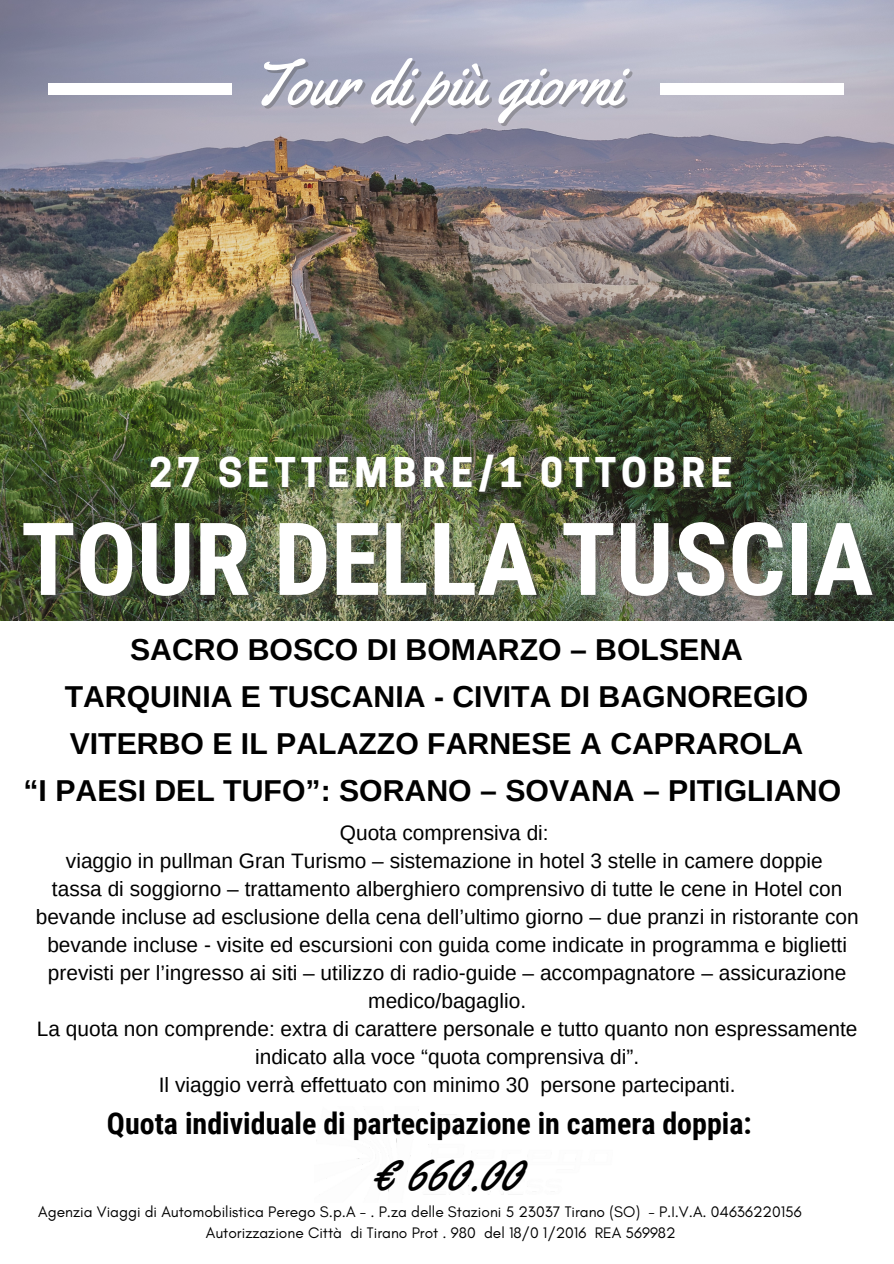
<style>
.page{position:relative;width:894px;height:1264px;background:#fff}
.page>*{position:absolute;margin:0;border:0;box-sizing:border-box;transform-origin:0 0}
.t1{font:700 100.95px "Roboto Condensed";color:#fff}
.t2{font:63.3px "Yellowtail";color:#fff}
.t3{font:49.2px "Yellowtail";color:#000}
.t4{font:700 38.55px "Cooper Hewitt";letter-spacing:.13em;color:#fff}
.t5{font:700 30.15px/47px "Arimo";color:#000;text-align:center}
.t6{font:700 30px "Roboto Condensed";color:#000}
.t7{font:20.85px/28px "Arimo";color:#000;text-align:center}
.t8{font:15.45px/21.3px "Glacial Indifference";color:#000}
</style>
<div class="page">
<img style="left:0;top:0;width:893px;height:620px">
<div style="left:48px;top:83px;width:183px;height:12px;background:#fff"></div>
<div style="left:660px;top:83px;width:183px;height:12px;background:#fff"></div>
<h2 class="t2" style="left:251px;top:43px;width:370px">Tour di più giorni</h2>
<h3 class="t4" style="left:149px;top:458px;width:585px">27 SETTEMBRE/1 0TTOBRE</h3>
<h1 class="t1" style="left:21px;top:501px;width:853px">TOUR DELLA TUSCIA</h1>
<h3 class="t5" style="left:23px;top:625px;width:819px">SACRO BOSCO DI BOMARZO – BOLSENA<br>TARQUINIA E TUSCANIA - CIVITA DI BAGNOREGIO VITERBO E IL PALAZZO FARNESE A CAPRAROLA<br>“I PAESI DEL TUFO”: SORANO – SOVANA – PITIGLIANO</h3>
<p class="t7" style="left:36px;top:818px;width:824px">Quota comprensiva di:<br>viaggio in pullman Gran Turismo – sistemazione in hotel 3 stelle in camere doppie<br>tassa di soggiorno – trattamento alberghiero comprensivo di tutte le cene in Hotel con bevande incluse ad esclusione della cena dell’ultimo giorno – due pranzi in ristorante con bevande incluse - visite ed escursioni con guida come indicate in programma e biglietti previsti per l’ingresso ai siti – utilizzo di radio-guide – accompagnatore – assicurazione medico/bagaglio.<br>La quota non comprende: extra di carattere personale e tutto quanto non espressamente indicato alla voce “quota comprensiva di”.<br>Il viaggio verrà effettuato con minimo 30 persone partecipanti.</p>
<h3 class="t6" style="left:107px;top:1106px;width:646px">Quota individuale di partecipazione in camera doppia:</h3>
<h3 class="t3" style="left:372px;top:1141px;width:151px">€ 660.00</h3>
<p class="t8" style="left:206px;top:1200px;width:597px;text-indent:-167px">Agenzia Viaggi di Automobilistica Perego S.p.A - . P.za delle Stazioni 5 23037 Tirano (SO) - P.I.V.A. 04636220156<br>Autorizzazione Città di Tirano Prot . 980 del 18/0 1/2016 REA 569982</p>
</div>
